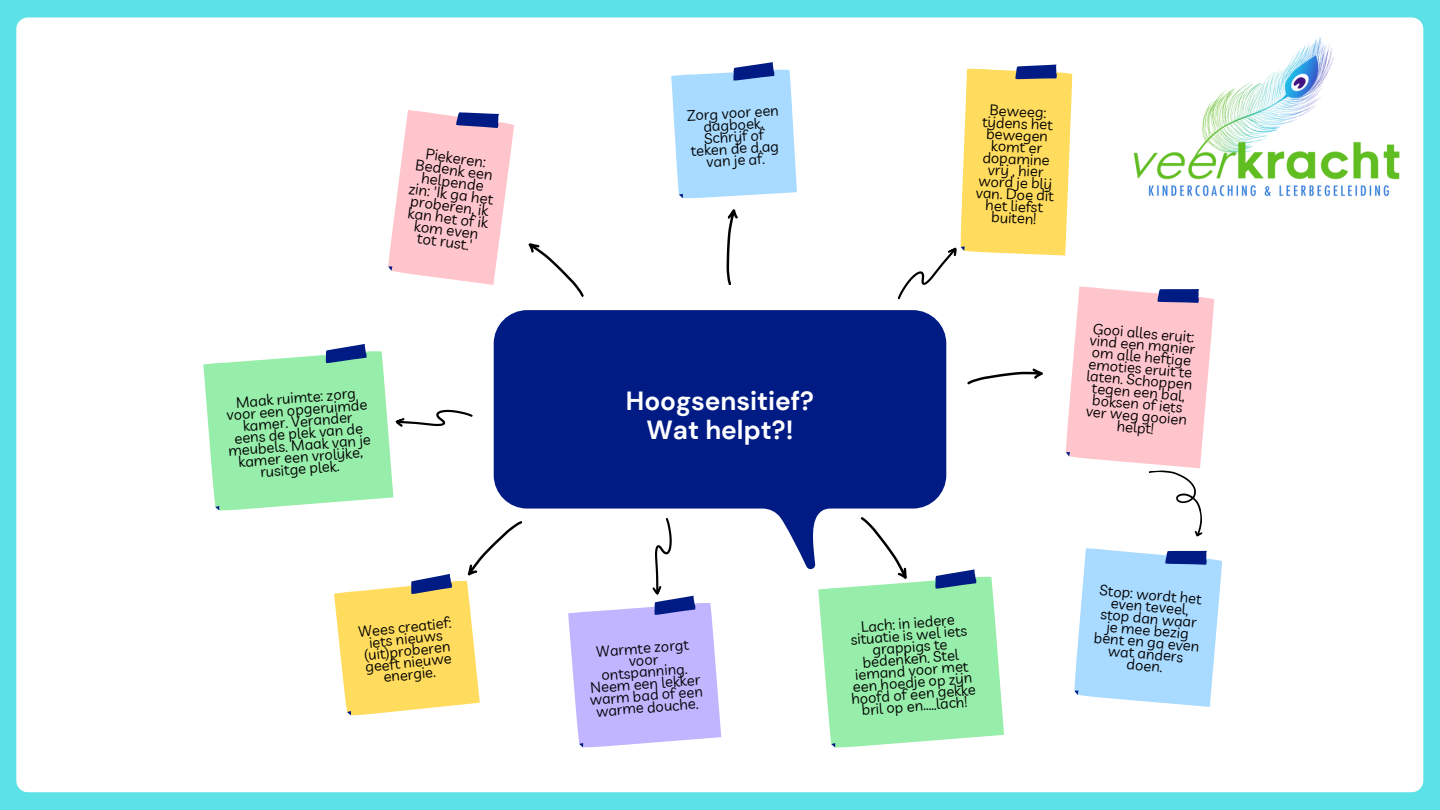
<style>
.page{position:relative;width:1440px;height:810px;background:#5ce1e6}
.page>*{position:absolute;margin:0;border:0;box-sizing:border-box;transform-origin:0 0}
.t1{font:700 26.2px "DM Sans";color:#fff}
.t2{font:15.1px/12.1px "Livvic";color:#000}
.t3{font:14.8px/11.9px "Livvic";color:#000;text-align:center}
</style>
<div class="page">
<div style="left:16px;top:17px;width:1407px;height:775px;background:#fff;border-radius:12px"></div>
<svg style="left:494px;top:310px;width:324px;height:260px;background:#213993"></svg>
<svg style="left:726px;top:209px;width:12px;height:76px"></svg>
<svg style="left:528px;top:243px;width:56px;height:54px"></svg>
<svg style="left:388px;top:110px;width:126px;height:175px"></svg>
<svg style="left:671px;top:62px;width:126px;height:137px;background:#afd9fb"></svg>
<svg style="left:818px;top:64px;width:404px;height:684px"></svg>
<svg style="left:203px;top:344px;width:320px;height:372px"></svg>
<svg style="left:568px;top:517px;width:153px;height:231px"></svg>
<img style="left:1131px;top:37px;width:269px;height:163px">
<p class="t2" style="left:426px;top:142px;width:64px;line-height:24.1px;rotate:7deg">Piekeren: helpende</p>
<p class="t2" style="left:416px;top:159px;width:79px;rotate:7deg">Bedenk een</p>
<p class="t2" style="left:409px;top:182px;width:87px;text-align:center;rotate:7deg">zin: 'Ik ga het proberen, ik kan het of ik kom even tot rust.'</p>
<p class="t3" style="left:224px;top:398px;width:144px;rotate:-5deg">Maak ruimte: zorg voor een opgeruimde kamer. Verander eens de plek van de meubels. Maak van je kamer een vrolij ke, rusitge plek.</p>
<p class="t3" style="left:358px;top:626px;width:95px;rotate:-6deg">Wees creatief: iets nieuws (uit)proberen geeft nieuwe energie.</p>
<p class="t3" style="left:686px;top:109px;width:94px;rotate:-3deg">Zorg voor een dagboek.<br>Schrij f of teken de d.ag van je af.</p>
<p class="t3" style="left:979px;top:104px;width:80px;rotate:2deg">Beweeg:<br>tij dens het bewegen komt er dopamine vrij , hier word je blij van. Doe dit het liefst buiten!</p>
<p class="t1" style="left:626px;top:384px;width:190px">Hoogsensitief?</p>
<p class="t1" style="left:647px;top:413px;width:148px">Wat helpt?!</p>
<p class="t3" style="left:1094px;top:316px;width:103px;line-height:23.7px;text-align:left;rotate:5deg">Gooi alles eruit: om alle heftige</p>
<p class="t3" style="left:1090px;top:334px;width:107px;rotate:5deg">vind een manier</p>
<p class="t3" style="left:1088px;top:357px;width:108px;rotate:5deg">emoties eruit te laten. Schoppen tegen een bal, boksen of iets ver weg gooien helpt!</p>
<p class="t3" style="left:585px;top:647px;width:115px;rotate:-5deg">Warmte zorgt voor ontspanning.<br>Neem een lekker warm bad of een warme douche.</p>
<p class="t3" style="left:845px;top:622px;width:126px;rotate:-5deg">Lach: in iedere situatie is wel iets grappigs te bedenken. Stel iemand voor met een hoedje op zij n hoofd of een gekke bril op en.....lach!</p>
<p class="t3" style="left:1099px;top:584px;width:107px;rotate:5deg">Stop: wordt het even teveel, stop dan waar je mee bezig bent en ga even wat anders doen.</p>
</div>
